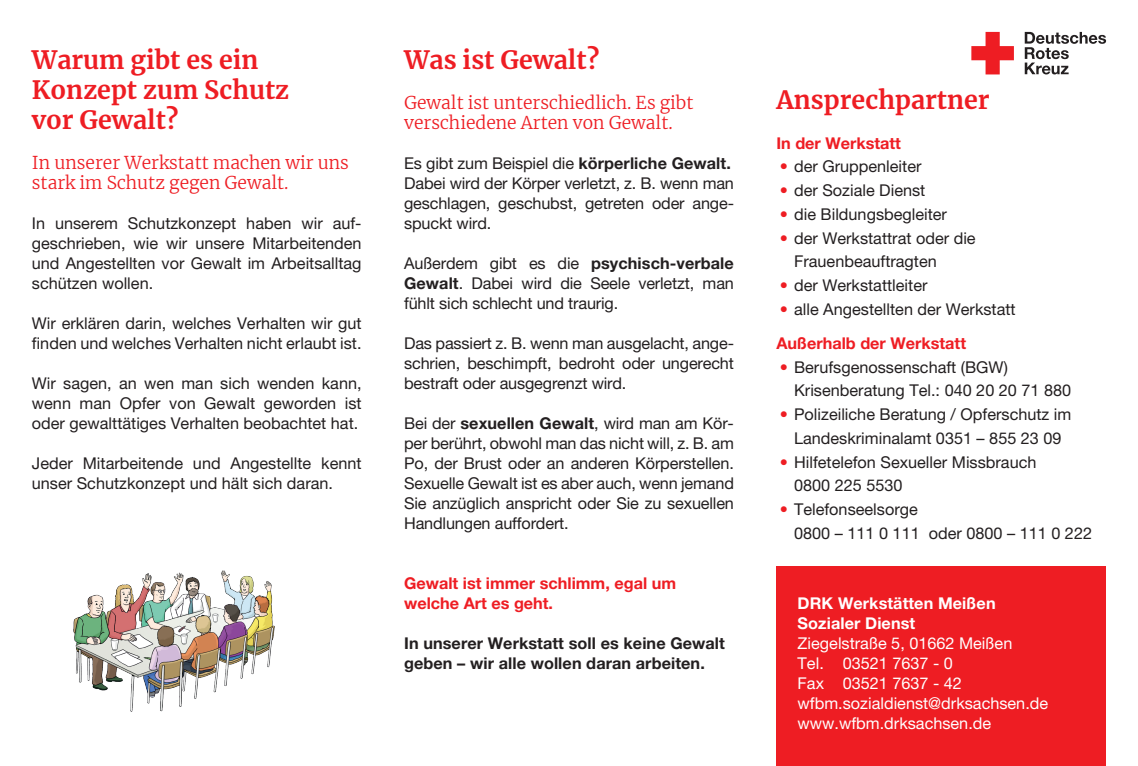
<style>
.page{position:relative;width:1138px;height:766px;background:#fff}
.page>*{position:absolute;margin:0;border:0;box-sizing:border-box;transform-origin:0 0}
.t1{font:700 25px/30px "Merriweather";color:#ee1d23}
.t2{font:300 17.5px/20px "Merriweather";color:#ee1d23}
.t3{font:16.25px/20px "Helvetica Neue";color:#231f20}
.t4{font:16.25px/20px "Helvetica Neue";color:#fff}
.t5{font:700 16.25px/20px "Helvetica Neue";letter-spacing:.005em;color:#231f20}
.t6{font:700 16.25px/20px "Helvetica Neue";color:#ee1d23}
.t7{font:700 16.25px/20px "Helvetica Neue";letter-spacing:.005em;color:#fff}
.s1{font-weight:700}
.s2{color:#ee1d23}
.s3{font-weight:700;color:#ee1d23}
</style>
<div class="page">
<div style="left:776px;top:566px;width:330px;height:199px;background:#ee1d23"></div>
<svg style="left:971px;top:32px;width:42px;height:42px"></svg>
<svg style="left:1024px;top:32px;width:82px;height:42px"></svg>
<img style="left:73px;top:570px;width:202px;height:142px">
<h1 class="t1" style="left:32px;top:44px;width:259px">Warum gibt es ein<br>Konzept zum Schutz vor Gewalt?</h1>
<p class="t2" style="left:32px;top:152px;width:318px">In unserer Werkstatt machen wir uns stark im Schutz gegen Gewalt.</p>
<p class="t3" style="left:32px;top:212px;width:331px;text-align:justify">In unserem Schutzkonzept haben wir auf&shy;geschrieben, wie wir unsere Mitarbeitenden und Angestellten vor Gewalt im Arbeitsalltag schützen wollen.</p>
<p class="t3" style="left:32px;top:312px;width:331px">Wir erklären darin, welches Verhalten wir gut finden und welches Verhalten nicht erlaubt ist.</p>
<p class="t3" style="left:32px;top:372px;width:331px;text-align:justify">Wir sagen, an wen man sich wenden kann, wenn man Opfer von Gewalt geworden ist oder gewalttätiges Verhalten beobachtet hat.</p>
<p class="t3" style="left:32px;top:453px;width:331px">Jeder Mitarbeitende und Angestellte kennt unser Schutzkonzept und hält sich daran.</p>
<h1 class="t1" style="left:404px;top:44px;width:197px">Was ist Gewalt?</h1>
<p class="t2" style="left:404px;top:92px;width:291px">Gewalt ist unterschiedlich. Es gibt verschiedene Arten von Gewalt.</p>
<p class="t3" style="left:404px;top:152px;width:331px">Es gibt zum Beispiel die <span class="s1">körperliche Gewalt.<br></span>Dabei wird der Körper verletzt, z. B. wenn man geschlagen, geschubst, getreten oder ange&shy;spuckt wird.</p>
<p class="t3" style="left:404px;top:252px;width:331px;text-align:justify">Außerdem gibt es die <span class="s1">psychisch-verbale Gewalt</span>. Dabei wird die Seele verletzt, man fühlt sich schlecht und traurig.</p>
<p class="t3" style="left:404px;top:332px;width:331px;text-align:justify">Das passiert z. B. wenn man ausgelacht, ange&shy;schrien, beschimpft, bedroht oder ungerecht bestraft oder ausgegrenzt wird.</p>
<p class="t3" style="left:404px;top:413px;width:331px;text-align:justify">Bei der <span class="s1">sexuellen Gewalt</span>, wird man am Kör&shy;per berührt, obwohl man das nicht will, z. B. am Po, der Brust oder an anderen Körperstellen.<br>Sexuelle Gewalt ist es aber auch, wenn jemand Sie anzüglich anspricht oder Sie zu sexuellen Handlungen auffordert.</p>
<p class="t6" style="left:404px;top:572px;width:273px">Gewalt ist immer schlimm, egal um welche Art es geht.</p>
<p class="t5" style="left:404px;top:632px;width:322px">In unserer Werkstatt soll es keine Gewalt geben – wir alle wollen daran arbeiten.</p>
<h1 class="t1" style="left:776px;top:84px;width:215px">Ansprechpartner</h1>
<p class="t6" style="left:776px;top:132px;width:126px">In der Werkstatt</p>
<p class="t3" style="left:780px;top:156px;width:143px"><span class="s2">•</span> der Gruppenleiter</p>
<p class="t3" style="left:780px;top:180px;width:147px"><span class="s2">•</span> der Soziale Dienst</p>
<p class="t3" style="left:780px;top:204px;width:169px"><span class="s2">•</span> die Bildungsbegleiter</p>
<p class="t3" style="left:794px;top:226px;width:183px;line-height:23.8px;text-indent:-14px"><span class="s2">•</span> der Werkstattrat oder die<br>Frauenbeauftragten</p>
<p class="t3" style="left:780px;top:275px;width:149px"><span class="s2">•</span> der Werkstattleiter</p>
<p class="t3" style="left:776px;top:292px;width:241px;line-height:33.8px"><span class="s2">•</span> alle Angestellten der Werkstatt<br><span class="s3">Außerhalb der Werkstatt</span></p>
<p class="t3" style="left:794px;top:354px;width:278px;line-height:23.8px;text-indent:-14px"><span class="s2">•</span> Berufsgenossenschaft (BGW)<br>Krisenberatung Tel.: 040 20 20 71 880</p>
<p class="t3" style="left:780px;top:402px;width:293px;line-height:23.8px;text-align:center"><span class="s2">•</span> Polizeiliche Beratung / Opferschutz im<br>Landeskriminalamt 0351 – 855 23 09</p>
<p class="t3" style="left:794px;top:449px;width:244px;line-height:23.8px;text-indent:-14px"><span class="s2">•</span> Hilfetelefon Sexueller Missbrauch<br>0800 225 5530</p>
<p class="t3" style="left:794px;top:497px;width:299px;line-height:23.8px;text-indent:-14px"><span class="s2">•</span> Telefonseelsorge<br>0800 – 111 0 111 oder 0800 – 111 0 222</p>
<p class="t7" style="left:797px;top:592px;width:199px">DRK Werkstätten Meißen<br>Sozialer Dienst</p>
<p class="t4" style="left:797px;top:632px;width:252px">Ziegelstraße 5, 01662 Meißen<br>Tel. 03521 7637 - 0<br>Fax 03521 7637 - 42 wfbm.sozialdienst@drksachsen.de www.wfbm.drksachsen.de</p>
</div>
